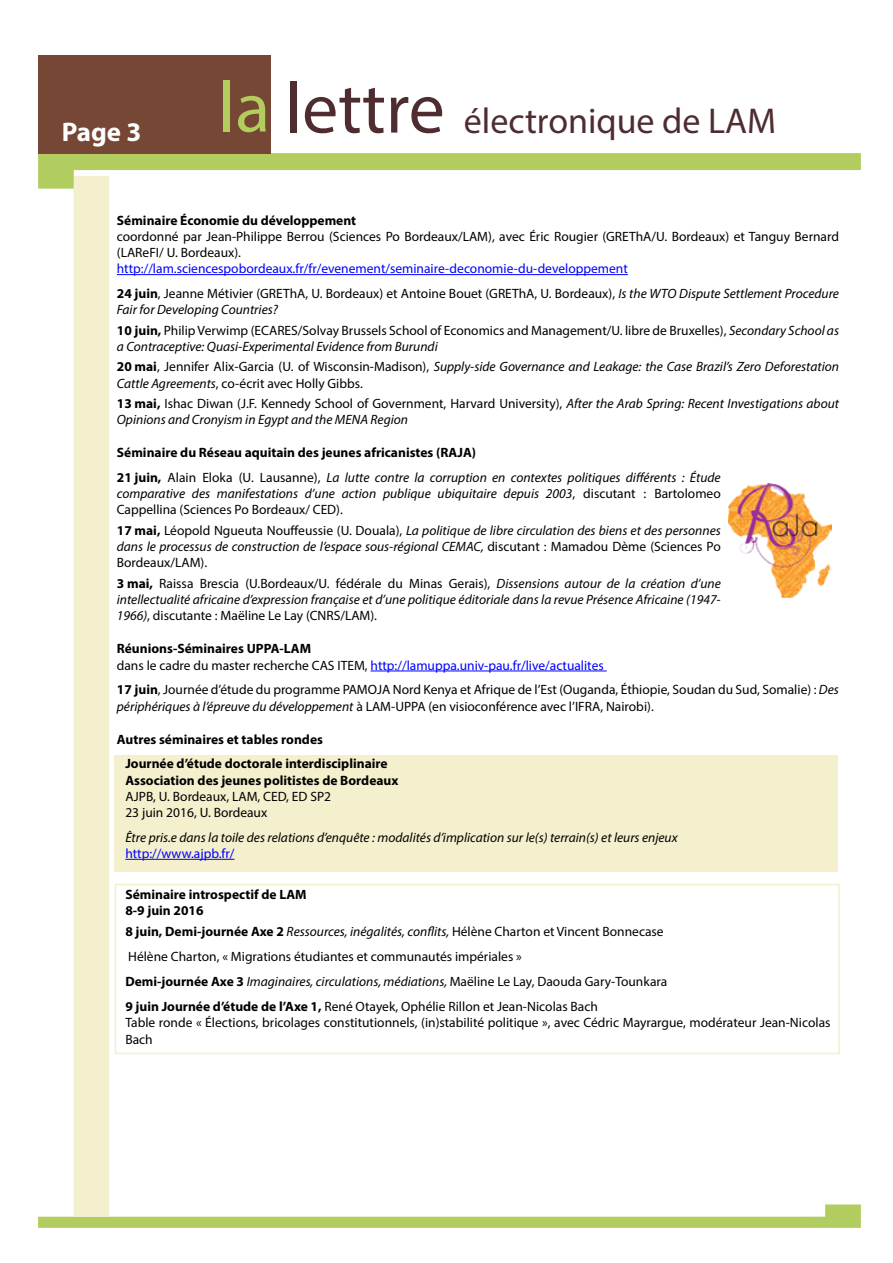
<style>
.page{position:relative;width:893px;height:1263px;background:#fff}
.page>*{position:absolute;margin:0;border:0;box-sizing:border-box;transform-origin:0 0}
.t1{font:36px "Myriad Pro";color:#4e2c30}
.t2{font:700 27px "Myriad Pro";color:#fff}
.t3{font:13.5px/16.2px "Myriad Pro";color:#000}
.t4{font:italic 13.5px/16.2px "Myriad Pro";color:#000}
.t5{font:13.5px/24.8px "Myriad Pro";color:#00f}
.t6{font:700 13.5px/24.8px "Myriad Pro";color:#000}
.s1{font-size:72px;color:#b2cd5e}
.s2{font-size:72px}
.s3{font-weight:700;color:#000}
.s4{color:#000}
.s5{font-style:italic;color:#000}
.s6{font-style:italic}
.s7{font-weight:700}
.s8{font-weight:700;font-style:normal}
.s9{font-style:normal}
</style>
<div class="page">
<div style="left:114px;top:755px;width:723px;height:117px;background:#f4efcd"></div>
<div style="left:115px;top:884px;width:725px;height:170px;border:2px solid #f4efcd"></div>
<svg style="left:38px;top:1204px;width:823px;height:24px"></svg>
<div style="left:74px;top:176px;width:35px;height:1041px;background:#f4efcd"></div>
<svg style="left:38px;top:153px;width:823px;height:36px"></svg>
<div style="left:38px;top:55px;width:232px;height:99px;background:#764734"></div>
<hr style="left:117px;top:274px;width:511px;height:1px;background:#00f">
<hr style="left:371px;top:671px;width:236px;height:1px;background:#00f">
<hr style="left:125px;top:859px;width:109px;height:1px;background:#00f">
<img style="left:728px;top:484px;width:104px;height:113px">
<h2 class="t2" style="left:62px;top:115px;width:81px">Page 3</h2>
<h1 class="t1" style="left:218px;top:98px;width:559px"><span class="s1">la</span> <span class="s2">lettre</span> électronique de LAM</h1>
<p class="t6" style="left:117px;top:207px;width:241px">Séminaire Économie du développement</p>
<p class="t3" style="left:117px;top:228px;width:724px">coordonné par Jean-Philippe Berrou (Sciences Po Bordeaux/LAM), avec Éric Rougier (GREThA/U. Bordeaux) et Tanguy Bernard (LAReFI/ U. Bordeaux).</p>
<p class="t5" style="left:117px;top:256px;width:724px">http://lam.sciencespobordeaux.fr/fr/evenement/seminaire-deconomie-du-developpement<br><span class="s3">24 juin</span><span class="s4">, Jeanne Métivier (GREThA, U. Bordeaux) et Antoine Bouet (GREThA, U. Bordeaux),</span> <span class="s5">Is the WTO Dispute Settlement Procedure</span></p>
<p class="t3" style="left:117px;top:299px;width:724px;line-height:20.4px"><span class="s6">Fair for Developing Countries?<br></span><span class="s7">10 juin,</span> Philip Verwimp (ECARES/Solvay Brussels School of Economics and Management/U. libre de Bruxelles), <span class="s6">Secondary School as</span></p>
<p class="t4" style="left:117px;top:336px;width:724px;line-height:20.4px">a Contraceptive: Quasi-Experimental Evidence from Burundi<br><span class="s8">20 mai</span><span class="s9">, Jennifer Alix-Garcia (U. of Wisconsin-Madison),</span> Supply-side Governance and Leakage: the Case Brazil’s Zero Deforestation</p>
<p class="t3" style="left:117px;top:373px;width:724px;line-height:20.4px"><span class="s6">Cattle Agreements</span>, co-écrit avec Holly Gibbs.<br><span class="s7">13 mai,</span> Ishac Diwan (J.F. Kennedy School of Government, Harvard University), <span class="s6">After the Arab Spring: Recent Investigations about</span></p>
<p class="t4" style="left:117px;top:411px;width:293px">Opinions and Cronyism in Egypt and the MENA Region</p>
<p class="t4" style="left:117px;top:440px;width:605px;line-height:24.8px"><span class="s8">Séminaire du Réseau aquitain des jeunes africanistes (RAJA)<br>21 juin,</span> <span class="s9">Alain Eloka (U. Lausanne),</span> La lutte contre la corruption en contextes politiques différents : Étude</p>
<p class="t4" style="left:117px;top:485px;width:605px">comparative des manifestations d’une action publique ubiquitaire depuis 2003<span class="s9">, discutant : Bartolomeo<br>Cappellina (Sciences Po Bordeaux/ CED).</span></p>
<p class="t4" style="left:117px;top:522px;width:605px;text-align:justify"><span class="s8">17 mai,</span> <span class="s9">Léopold Ngueuta Nouffeussie (U. Douala),</span> La politique de libre circulation des biens et des personnes dans le processus de construction de l’espace sous-régional CEMAC, <span class="s9">discutant : Mamadou Dème (Sciences Po Bordeaux/LAM).</span></p>
<p class="t4" style="left:117px;top:575px;width:605px;text-align:justify"><span class="s8">3 mai,</span> <span class="s9">Raissa Brescia (U.Bordeaux/U. fédérale du Minas Gerais),</span> Dissensions autour de la création d’une intellectualité africaine d’expression française et d’une politique éditoriale dans la revue Présence Africaine (1947- 1966)<span class="s9">, discutante : Maëline Le Lay (CNRS/LAM).</span></p>
<p class="t5" style="left:117px;top:641px;width:488px;line-height:16.2px"><span class="s3">Réunions-Séminaires UPPA-LAM<br></span><span class="s4">dans le cadre du master recherche CAS ITEM,</span> http://lamuppa.univ-pau.fr/live/actualites</p>
<p class="t3" style="left:117px;top:681px;width:724px"><span class="s7">17 juin</span>, Journée d’étude du programme PAMOJA Nord Kenya et Afrique de l’Est (Ouganda, Éthiopie, Soudan du Sud, Somalie) : <span class="s6">Des périphériques à l’épreuve du développement</span> à LAM-UPPA (en visioconférence avec l’IFRA, Nairobi).</p>
<p class="t6" style="left:125px;top:726px;width:264px;text-indent:-9px">Autres séminaires et tables rondes<br>Journée d’étude doctorale interdisciplinaire</p>
<p class="t6" style="left:125px;top:767px;width:275px">Association des jeunes politistes de Bordeaux</p>
<p class="t3" style="left:125px;top:788px;width:207px">AJPB, U. Bordeaux, LAM, CED, ED SP2<br>23 juin 2016, U. Bordeaux</p>
<p class="t4" style="left:125px;top:829px;width:554px">Être pris.e dans la toile des relations d’enquête : modalités d’implication sur le(s) terrain(s) et leurs enjeux</p>
<p class="t5" style="left:125px;top:841px;width:111px">http://www.ajpb.fr/</p>
<p class="t6" style="left:125px;top:886px;width:183px;line-height:16.2px">Séminaire introspectif de LAM<br>8-9 juin 2016</p>
<p class="t3" style="left:125px;top:918px;width:543px;line-height:25.2px"><span class="s7">8 juin, Demi-journée Axe 2</span> <span class="s6">Ressources, inégalités, conflits,</span> Hélène Charton et Vincent Bonnecase Hélène Charton, « Migrations étudiantes et communautés impériales »<br><span class="s7">Demi-journée Axe 3</span> <span class="s6">Imaginaires, circulations, médiations,</span> Maëline Le Lay, Daouda Gary‐Tounkara <span class="s7">9 juin Journée d’étude de l’Axe 1,</span> René Otayek, Ophélie Rillon et Jean-Nicolas Bach</p>
<p class="t3" style="left:125px;top:1014px;width:707px">Table ronde « Élections, bricolages constitutionnels, (in)stabilité politique », avec Cédric Mayrargue, modérateur Jean-Nicolas<br>Bach</p>
</div>
